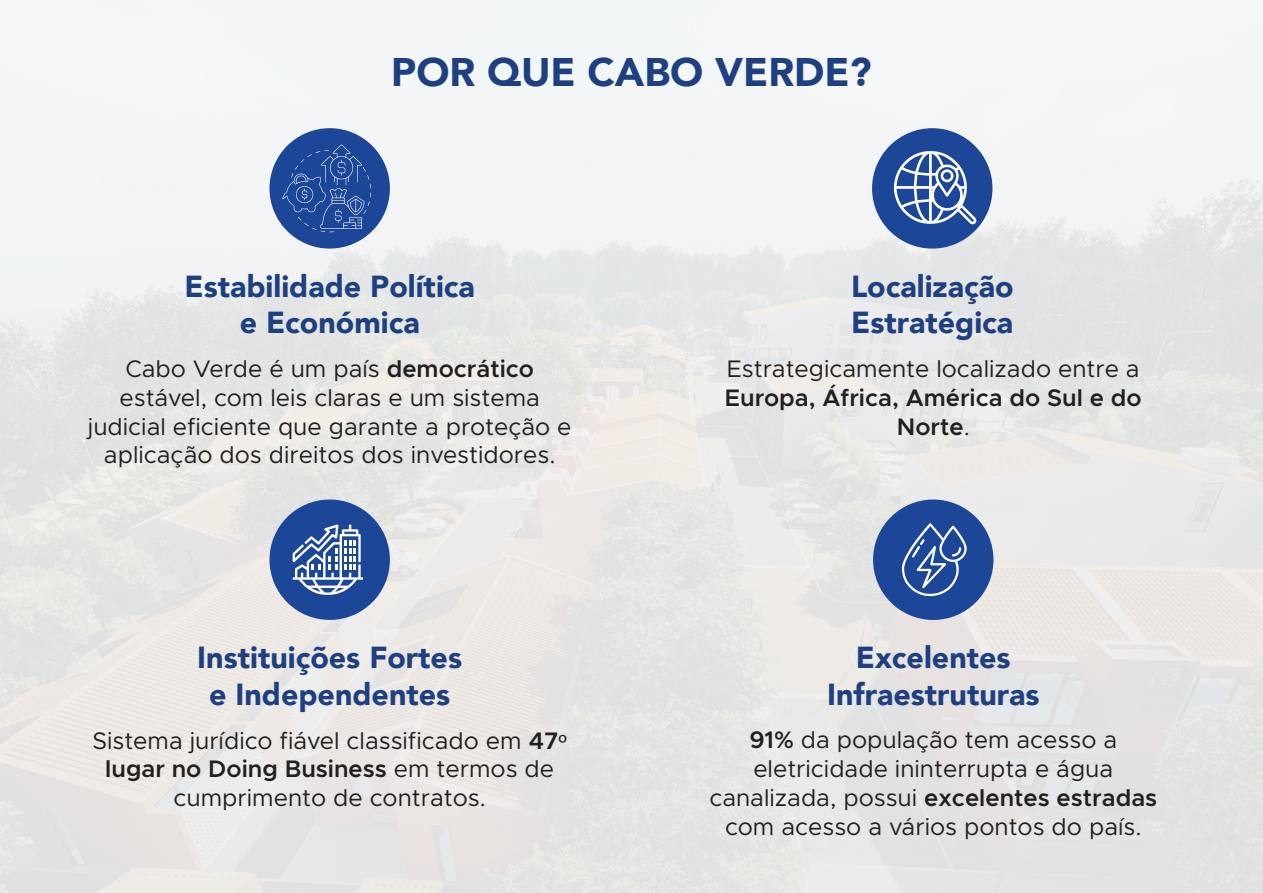
<style>
.page{position:relative;width:1263px;height:893px;background:#fff}
.page>*{position:absolute;margin:0;border:0;box-sizing:border-box;transform-origin:0 0}
.t1{font:900 39.9px "Avenir";color:#1f4080}
.t2{font:900 30.3px/36.5px "Avenir";color:#1f4080;text-align:center}
.t3{font:24px/28.8px "Metropolis";color:#231f20;text-align:center}
.t4{font:600 24px/28.8px "Metropolis";color:#231f20;text-align:center}
.s1{font-weight:600}
.s2{font-family:"Myriad Pro"}
.s3{font-weight:400}
</style>
<div class="page">
<div style="left:0;top:0;width:1263px;height:893px;background:linear-gradient(to right,#ececea,#e9e9e9)"></div>
<div style="left:269px;top:128px;width:121px;height:121px;background:#1c4698;border-radius:50%"></div>
<svg style="left:282px;top:144px;width:89px;height:88px"></svg>
<div style="left:269px;top:499px;width:121px;height:121px;background:#1c4698;border-radius:50%"></div>
<svg style="left:293px;top:524px;width:70px;height:71px"></svg>
<div style="left:872px;top:128px;width:120px;height:121px;background:#1c4698;border-radius:50%"></div>
<svg style="left:894px;top:151px;width:83px;height:74px"></svg>
<div style="left:873px;top:499px;width:120px;height:121px;background:#1c4698;border-radius:50%"></div>
<svg style="left:902px;top:523px;width:65px;height:74px"></svg>
<h1 class="t1" style="left:391px;top:38px;width:482px">POR QUE CABO VERDE?</h1>
<p class="t2" style="left:185px;top:267px;width:292px">Estabilidade Política e Económica</p>
<p class="t3" style="left:88px;top:354px;width:485px">Cabo Verde é um país <span class="s1">democrático </span>estável, com leis claras e um sistema judicial eficiente que garante a proteção e aplicação dos direitos dos investidores.</p>
<p class="t2" style="left:197px;top:639px;width:266px">Instituições Fortes e Independentes</p>
<p class="t3" style="left:92px;top:726px;width:476px">Sistema jurídico fiável classificado em <span class="s1">47</span><span class="s2">º </span><span class="s1">lugar no Doing Business</span> em termos de cumprimento de contratos.</p>
<p class="t2" style="left:851px;top:267px;width:164px;text-align:left">Localização<br>Estratégica</p>
<p class="t3" style="left:727px;top:354px;width:414px">Estrategicamente localizado entre a</p>
<p class="t4" style="left:725px;top:383px;width:418px">Europa, África, América do Sul e do<br>Norte<span class="s3">.</span></p>
<p class="t2" style="left:827px;top:639px;width:214px">Excelentes<br>Infraestruturas</p>
<p class="t3" style="left:709px;top:726px;width:449px"><span class="s1">91%</span> da população tem acesso a eletricidade ininterrupta e água canalizada, possui <span class="s1">excelentes estradas </span>com acesso a vários pontos do país.</p>
</div>
